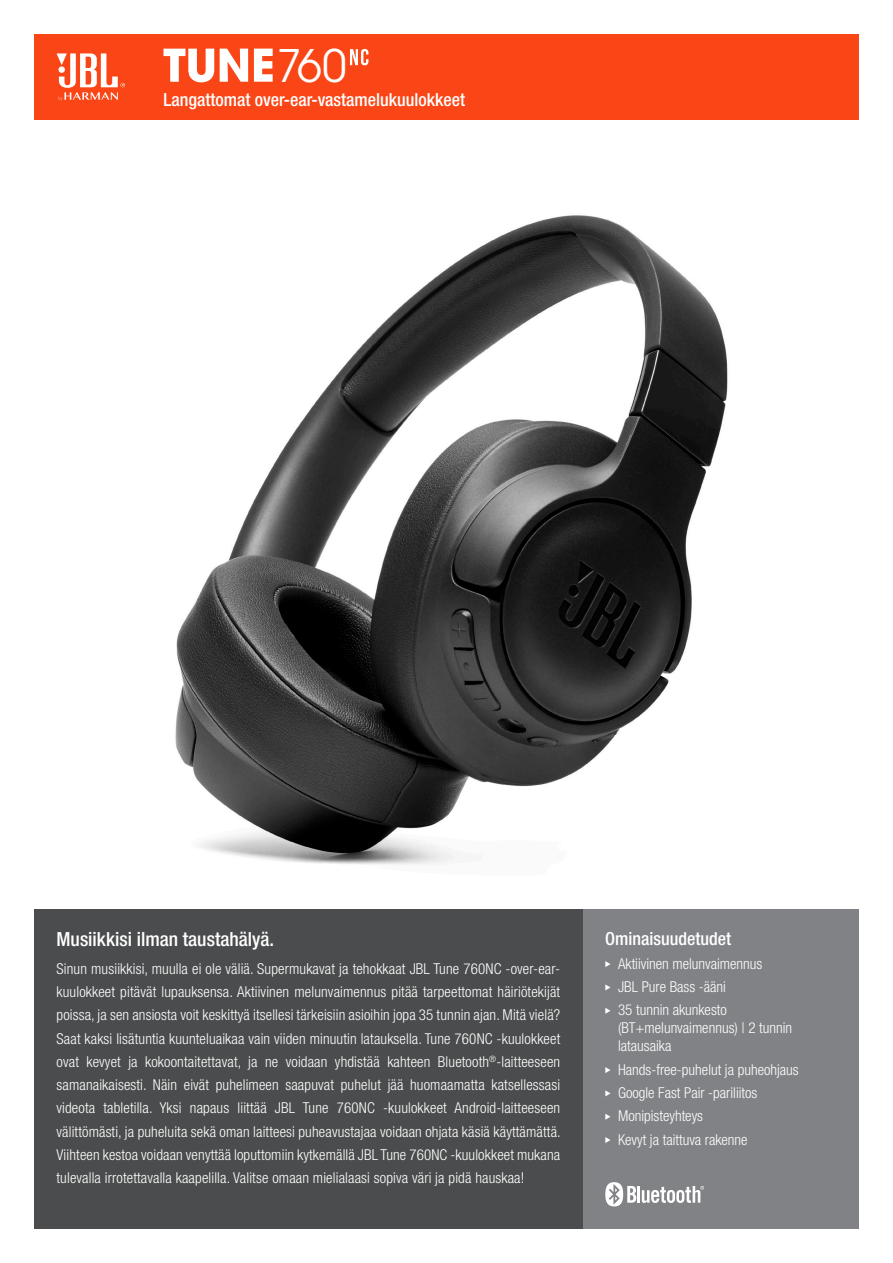
<style>
.page{position:relative;width:893px;height:1263px;background:#fff}
.page>*{position:absolute;margin:0;border:0;box-sizing:border-box;transform-origin:0 0}
.t1{font:49.5px "Avant Gard Goth EF";color:#fff}
.t2{font:500 condensed 19.5px "Helvetica Neue LT Pro";color:#fff}
.t3{font:500 condensed 18px "Helvetica Neue LT Pro";color:#fff}
.t4{font:300 condensed 15px/23.2px "Helvetica Neue LT Pro";color:#fff}
</style>
<div class="page">
<img style="left:34px;top:215px;width:825px;height:695px">
<div style="left:34px;top:34px;width:825px;height:85px;background:#fa4616"></div>
<svg style="left:57px;top:53px;width:68px;height:48px"></svg>
<div style="left:583px;top:910px;width:276px;height:319px;background:#808285"></div>
<svg style="left:605px;top:961px;width:5px;height:6px"></svg>
<svg style="left:605px;top:984px;width:5px;height:6px"></svg>
<svg style="left:605px;top:1008px;width:5px;height:6px"></svg>
<svg style="left:605px;top:1067px;width:5px;height:6px"></svg>
<svg style="left:605px;top:1090px;width:5px;height:6px"></svg>
<svg style="left:605px;top:1114px;width:5px;height:6px"></svg>
<svg style="left:605px;top:1137px;width:5px;height:6px"></svg>
<div style="left:34px;top:910px;width:549px;height:319px;background:#4b4c4d"></div>
<svg style="left:605px;top:1182px;width:31px;height:24px"></svg>
<hr style="left:637px;top:1186px;width:3px;height:17px;background:#fff">
<svg style="left:642px;top:1186px;width:62px;height:17px"></svg>
<svg style="left:350px;top:49px;width:18px;height:16px"></svg>
<svg style="left:163px;top:49px;width:51px;height:33px"></svg>
<svg style="left:220px;top:49px;width:28px;height:33px"></svg>
<svg style="left:254px;top:49px;width:19px;height:33px"></svg>
<p class="t1" style="left:276px;top:37px;width:72px">760</p>
<p class="t3" style="left:163px;top:89px;width:303px">Langattomat over-ear-vastamelukuulokkeet</p>
<p class="t2" style="left:57px;top:928px;width:219px">Musiikkisi ilman taustahälyä.</p>
<p class="t4" style="left:57px;top:957px;width:506px;text-align:justify">Sinun musiikkisi, muulla ei ole väliä. Supermukavat ja tehokkaat JBL Tune 760NC -over-ear&shy;kuulokkeet pitävät lupauksensa. Aktiivinen melunvaimennus pitää tarpeettomat häiriötekijät poissa, ja sen ansiosta voit keskittyä itsellesi tärkeisiin asioihin jopa 35 tunnin ajan. Mitä vielä?<br>Saat kaksi lisätuntia kuunteluaikaa vain viiden minuutin latauksella. Tune 760NC -kuulokkeet ovat kevyet ja kokoontaitettavat, ja ne voidaan yhdistää kahteen Bluetooth<sup>®</sup>-laitteeseen samanaikaisesti. Näin eivät puhelimeen saapuvat puhelut jää huomaamatta katsellessasi videota tabletilla. Yksi napaus liittää JBL Tune 760NC -kuulokkeet Android-laitteeseen välittömästi, ja puheluita sekä oman laitteesi puheavustajaa voidaan ohjata käsiä käyttämättä.<br>Viihteen kestoa voidaan venyttää loputtomiin kytkemällä JBL Tune 760NC -kuulokkeet mukana tulevalla irrotettavalla kaapelilla. Valitse omaan mielialaasi sopiva väri ja pidä hauskaa!</p>
<p class="t3" style="left:605px;top:928px;width:127px">Ominaisuudetudet</p>
<p class="t4" style="left:618px;top:951px;width:146px">Aktiivinen melunvaimennus</p>
<p class="t4" style="left:618px;top:975px;width:109px">JBL Pure Bass -ääni</p>
<p class="t4" style="left:618px;top:1001px;width:176px;line-height:18px">35 tunnin akunkesto (BT+melunvaimennus) | 2 tunnin latausaika</p>
<p class="t4" style="left:618px;top:1057px;width:182px">Hands-free-puhelut ja puheohjaus</p>
<p class="t4" style="left:618px;top:1081px;width:141px">Google Fast Pair -pariliitos</p>
<p class="t4" style="left:618px;top:1104px;width:87px">Monipisteyhteys</p>
<p class="t4" style="left:618px;top:1127px;width:131px">Kevyt ja taittuva rakenne</p>
</div>
